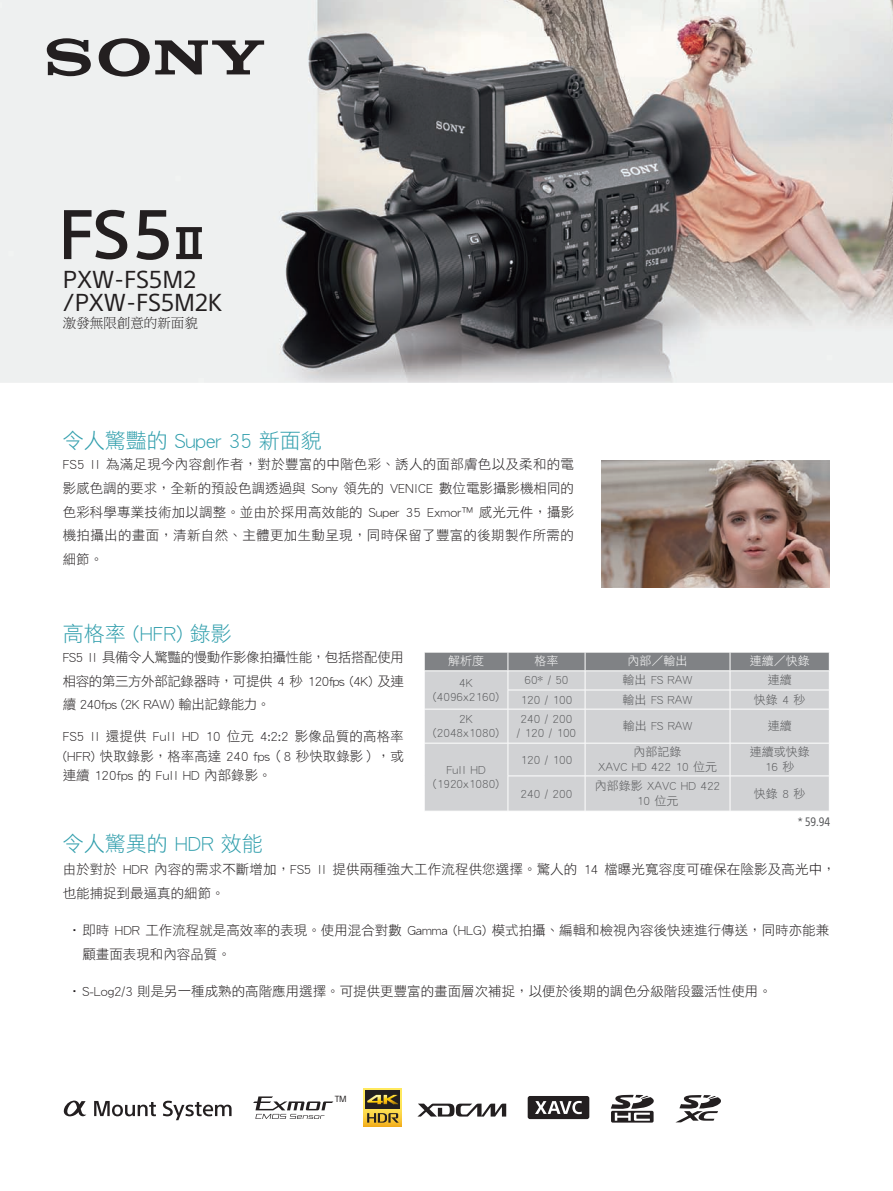
<style>
.page{position:relative;width:893px;height:1191px;background:#fff}
.page>*{position:absolute;margin:0;border:0;box-sizing:border-box;transform-origin:0 0}
.t1{font:24px/23px "SST";color:#231f20}
.t2{font:21px "DF Hei Std W3";color:#309eac}
.t3{font:13.5px/23.7px "DF Hei Std W3";color:#231f20}
.t4{font:13.5px/23.7px "DF Hei Std W3";letter-spacing:.025em;color:#231f20}
.t5{font:13.5px "DF Hei Std W3";letter-spacing:.02em;color:#231f20}
.t6{font:13.5px "P Ming Li U";color:#231f20}
.t7{font:12px/14.4px "DF Hei Std W3";color:#57585a;text-align:center}
.t8{font:12px "DF Hei Std W3";color:#fff}
.t9{font:condensed 12px "SST";color:#57585a}
.t10{font:8.7px "SST";color:#231f20}
</style>
<div class="page">
<img style="left:0;top:0;width:893px;height:383px">
<svg style="left:47px;top:38px;width:44px;height:38px;background:#7b797a"></svg>
<svg style="left:99px;top:38px;width:165px;height:39px;background:#9e9d9e"></svg>
<svg style="left:63px;top:1100px;width:23px;height:16px"></svg>
<svg style="left:94px;top:1101px;width:62px;height:15px"></svg>
<svg style="left:163px;top:1100px;width:69px;height:20px"></svg>
<svg style="left:528px;top:1096px;width:61px;height:23px"></svg>
<svg style="left:418px;top:1103px;width:88px;height:13px"></svg>
<svg style="left:64px;top:210px;width:63px;height:49px;background:#979697"></svg>
<svg style="left:136px;top:210px;width:33px;height:50px;background:#939293"></svg>
<svg style="left:176px;top:227px;width:25px;height:32px"></svg>
<svg style="left:611px;top:1095px;width:43px;height:27px"></svg>
<svg style="left:676px;top:1095px;width:45px;height:27px"></svg>
<svg style="left:363px;top:1088px;width:39px;height:38px"></svg>
<div style="left:365px;top:1090px;width:35px;height:19px;background:#231f20"></div>
<svg style="left:367px;top:1113px;width:32px;height:9px"></svg>
<svg style="left:367px;top:1094px;width:31px;height:11px"></svg>
<svg style="left:253px;top:1096px;width:80px;height:23px"></svg>
<div style="left:425px;top:710px;width:404px;height:101px;background:#d1d2d4"></div>
<svg style="left:424px;top:652px;width:406px;height:57px;background:#bbbcbe"></svg>
<hr style="left:508px;top:709px;width:1px;height:34px;background:#fff">
<hr style="left:585px;top:709px;width:1px;height:34px;background:#fff">
<hr style="left:730px;top:709px;width:1px;height:34px;background:#fff">
<hr style="left:424px;top:743px;width:84px;height:1px;background:#fff">
<hr style="left:508px;top:743px;width:77px;height:1px;background:#fff">
<hr style="left:508px;top:743px;width:1px;height:32px;background:#fff">
<hr style="left:585px;top:743px;width:145px;height:1px;background:#fff">
<hr style="left:585px;top:743px;width:1px;height:32px;background:#fff">
<hr style="left:730px;top:743px;width:99px;height:1px;background:#fff">
<hr style="left:730px;top:743px;width:1px;height:32px;background:#fff">
<hr style="left:508px;top:775px;width:77px;height:1px;background:#fff">
<hr style="left:508px;top:776px;width:1px;height:35px;background:#fff">
<hr style="left:585px;top:775px;width:145px;height:1px;background:#fff">
<hr style="left:585px;top:776px;width:1px;height:35px;background:#fff">
<hr style="left:730px;top:775px;width:99px;height:1px;background:#fff">
<hr style="left:730px;top:776px;width:1px;height:35px;background:#fff">
<img style="left:601px;top:460px;width:228px;height:127px">
<h1 class="t1" style="left:63px;top:268px;width:161px">PXW-FS M5 2 /PXW- F S M5 K2</h1>
<p class="t6" style="left:63px;top:316px;width:137px">激發無限創意的新面貌</p>
<h2 class="t2" style="left:63px;top:429px;width:261px">令人驚豔的 Super 35 新面貌</h2>
<p class="t5" style="left:106px;top:457px;width:469px">為滿足現今內容創作者，對於豐富的中階色彩、誘人的面部膚色以及柔和的電</p>
<p class="t3" style="left:63px;top:452px;width:23px">FS5</p>
<p class="t3" style="left:63px;top:476px;width:513px">影感色調的要求，全新的預設色調透過與 Sony 領先的 VENICE 數位電影攝影機相同的</p>
<p class="t3" style="left:479px;top:499px;width:97px">感光元件，攝影</p>
<p class="t3" style="left:91px;top:452px;width:11px">II</p>
<p class="t4" style="left:63px;top:499px;width:513px">色彩科學專業技術加以調整。並由於採用高效能的<br>機拍攝出的畫面，清新自然、主體更加生動呈現，同時保留了豐富的後期製作所需的細節。</p>
<p class="t3" style="left:427px;top:499px;width:47px">Exmor™</p>
<p class="t3" style="left:369px;top:499px;width:32px">Super</p>
<p class="t3" style="left:406px;top:499px;width:16px">35</p>
<h2 class="t2" style="left:63px;top:622px;width:171px">高格率 (HFR) 錄影</h2>
<p class="t3" style="left:63px;top:645px;width:343px;text-align:justify">FS5 II 具備令人驚豔的慢動作影像拍攝性能，包括搭配使用相容的第三方外部記錄器時，可提供 秒4 120fps ( K4 ) 及連續 240fps ( K2 RAW) 輸出記錄能力。</p>
<p class="t3" style="left:295px;top:724px;width:111px">影像品質的高格率</p>
<p class="t3" style="left:106px;top:724px;width:42px">還提供</p>
<p class="t3" style="left:227px;top:724px;width:29px">位元</p>
<p class="t3" style="left:205px;top:724px;width:16px">10</p>
<p class="t3" style="left:63px;top:726px;width:343px;line-height:19.5px">FS5<br>(HFR) 快取錄影，格率高達 240 fps（8 秒快取錄影），或連續 120fps 的 Full HD 內部錄影。</p>
<p class="t3" style="left:260px;top:724px;width:30px">4:2:2</p>
<p class="t3" style="left:90px;top:724px;width:11px">II</p>
<p class="t3" style="left:153px;top:724px;width:24px">Full</p>
<p class="t3" style="left:182px;top:724px;width:19px">HD</p>
<p class="t8" style="left:534px;top:654px;width:25px">格率</p>
<p class="t8" style="left:627px;top:654px;width:61px">內部／輸出</p>
<p class="t8" style="left:750px;top:654px;width:61px">連續／快錄</p>
<p class="t8" style="left:448px;top:654px;width:37px">解析度</p>
<p class="t7" style="left:433px;top:675px;width:68px">K4 (4096x2160(</p>
<p class="t7" style="left:768px;top:672px;width:25px">連續</p>
<p class="t7" style="left:623px;top:672px;width:71px">輸出 FS RAW</p>
<p class="t7" style="left:524px;top:672px;width:46px">60* / 50</p>
<p class="t7" style="left:623px;top:692px;width:71px">輸出 FS RAW</p>
<p class="t7" style="left:754px;top:692px;width:53px">快錄 秒4</p>
<p class="t7" style="left:521px;top:692px;width:53px">120 / 100</p>
<p class="t7" style="left:433px;top:711px;width:68px">K2 (2048x1080(</p>
<p class="t7" style="left:521px;top:711px;width:53px">240 / 200</p>
<p class="t7" style="left:517px;top:725px;width:61px">/ 120 / 100</p>
<p class="t7" style="left:623px;top:718px;width:71px">輸出 FS RAW</p>
<p class="t7" style="left:768px;top:718px;width:25px">連續</p>
<p class="t7" style="left:433px;top:762px;width:68px">Full HD (1920x1080(</p>
<p class="t7" style="left:521px;top:752px;width:53px">120 / 100</p>
<p class="t7" style="left:633px;top:744px;width:49px">內部記錄</p>
<p class="t7" style="left:598px;top:759px;width:120px">XAVC HD 422 10 位元</p>
<p class="t7" style="left:750px;top:744px;width:61px">連續或快錄<br>16 秒</p>
<p class="t7" style="left:595px;top:778px;width:127px">內部錄影 XAVC HD 422</p>
<p class="t7" style="left:521px;top:786px;width:53px">240 / 200</p>
<p class="t7" style="left:754px;top:786px;width:53px">快錄 秒8</p>
<p class="t7" style="left:637px;top:793px;width:43px">10 位元</p>
<p class="t9" style="left:798px;top:814px;width:34px">* 59.94</p>
<h2 class="t2" style="left:63px;top:832px;width:201px">令人驚異的 HDR 效能</h2>
<p class="t3" style="left:332px;top:857px;width:267px">提供兩種強大工作流程供您選擇。驚人的 14</p>
<p class="t3" style="left:604px;top:857px;width:233px">檔曝光寬容度可確保在陰影及高光中，</p>
<p class="t3" style="left:154px;top:857px;width:174px">內容的需求不斷增加，FS5 II</p>
<p class="t3" style="left:63px;top:857px;width:163px">由於對於 HDR<br>也能捕捉到最逼真的細節。</p>
<p class="t3" style="left:82px;top:918px;width:748px;text-indent:-15px">•即時 HDR 工作流程就是高效率的表現。使用混合對數 Gamma (HLG) 模式拍攝、編輯和檢視內容後快速進行傳送，同時亦能兼顧畫面表現和內容品質。</p>
<p class="t3" style="left:68px;top:979px;width:705px">• -S Log2/3 則是另一種成熟的高階應用選擇。可提供更豐富的畫面層次補捉，以便於後期的調色分級階段靈活性使用。</p>
<p class="t10" style="left:335px;top:1094px;width:14px">TM</p>
</div>
